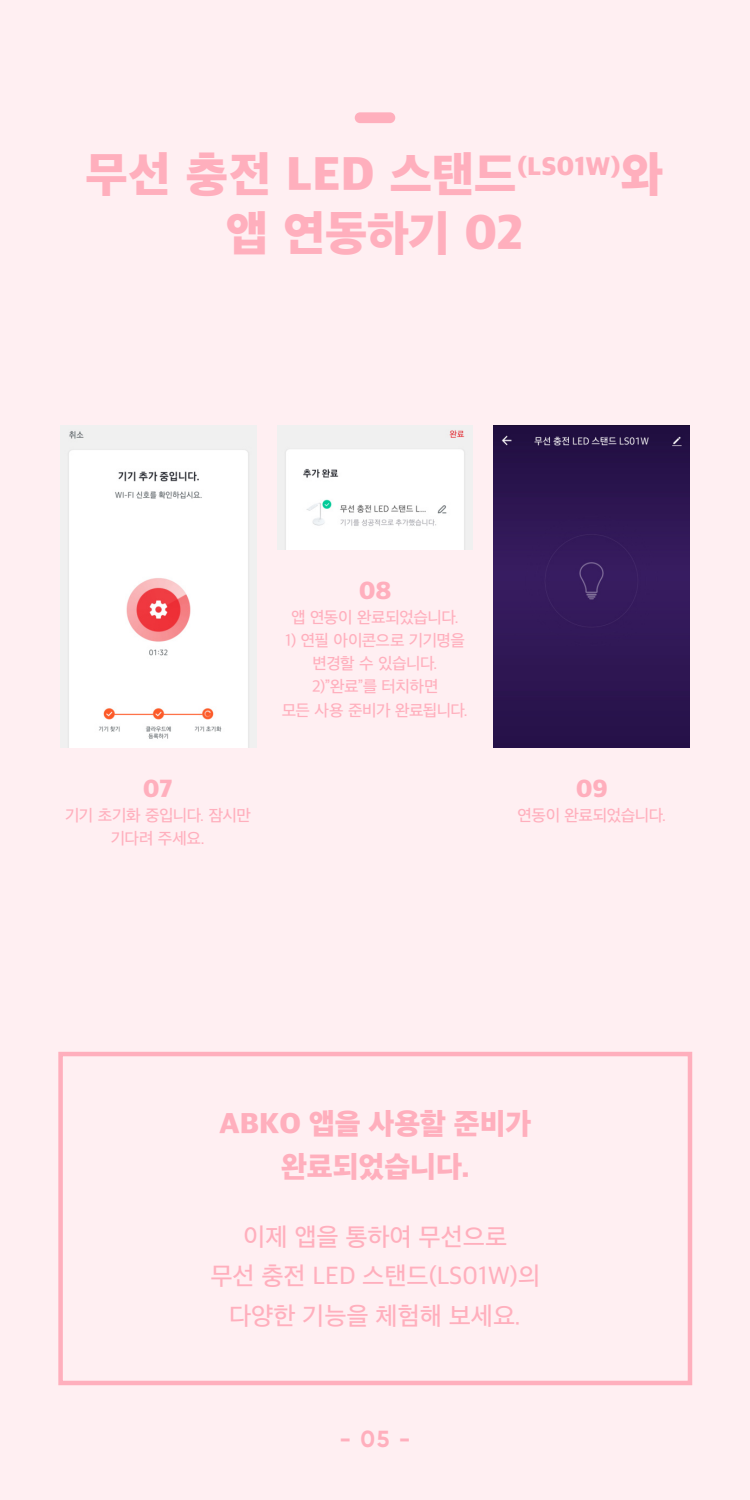
<style>
.page{position:relative;width:750px;height:1500px;background:#ffeff2}
.page>*{position:absolute;margin:0;border:0;box-sizing:border-box;transform-origin:0 0}
.t1{font:45.75px/59.2px "SD Gothic Neoa i Hv";color:#ffafbd;text-align:center}
.t2{font:28.05px/43.5px "SD Gothic Neoa i Hv";color:#ffafbd;text-align:center}
.t3{font:24.08px/39.5px "SD Gothic Neoa e Md";color:#ffafbd;text-align:center}
.t4{font:23.25px "SD Gothic Neoa i Hv";color:#ffafbd}
.t5{font:700 23.25px "Gilroy";color:#ffafbd}
.t6{font:15.75px/23.2px "SD Gothic Neoa e Md";letter-spacing:-.035em;color:#ffafbd;text-align:center}
</style>
<div class="page">
<svg style="left:355px;top:112px;width:40px;height:11px"></svg>
<div style="left:58px;top:1052px;width:634px;height:333px;border:4px solid #ffafbd"></div>
<img style="left:277px;top:425px;width:195px;height:125px">
<img style="left:60px;top:425px;width:196px;height:323px">
<img style="left:494px;top:425px;width:196px;height:323px">
<h1 class="t1" style="left:86px;top:145px;width:579px">무선 충전 LED 스탠드<sup>(LS01W)</sup>와 앱 연동하기 02</h1>
<h3 class="t4" style="left:143px;top:778px;width:31px">07</h3>
<p class="t6" style="left:65px;top:803px;width:187px">기기 초기화 중입니다. 잠시만 기다려 주세요.</p>
<h3 class="t4" style="left:359px;top:580px;width:33px">08</h3>
<p class="t6" style="left:291px;top:605px;width:170px">앱 연동이 완료되었습니다.</p>
<p class="t6" style="left:282px;top:629px;width:188px">1) 연필 아이콘으로 기기명을 변경할 수 있습니다.<br>2)”완료”를 터치하면<br>모든 사용 준비가 완료됩니다.</p>
<h3 class="t4" style="left:576px;top:778px;width:33px">09</h3>
<p class="t6" style="left:517px;top:803px;width:151px">연동이 완료되었습니다.</p>
<h2 class="t2" style="left:219px;top:1102px;width:314px">ABKO 앱을 사용할 준비가 완료되었습니다.</h2>
<h3 class="t3" style="left:210px;top:1217px;width:331px">이제 앱을 통하여 무선으로<br>무선 충전 LED 스탠드(LS01W)의 다양한 기능을 체험해 보세요.</h3>
<h3 class="t5" style="left:339px;top:1429px;width:73px">- 05 -</h3>
</div>
